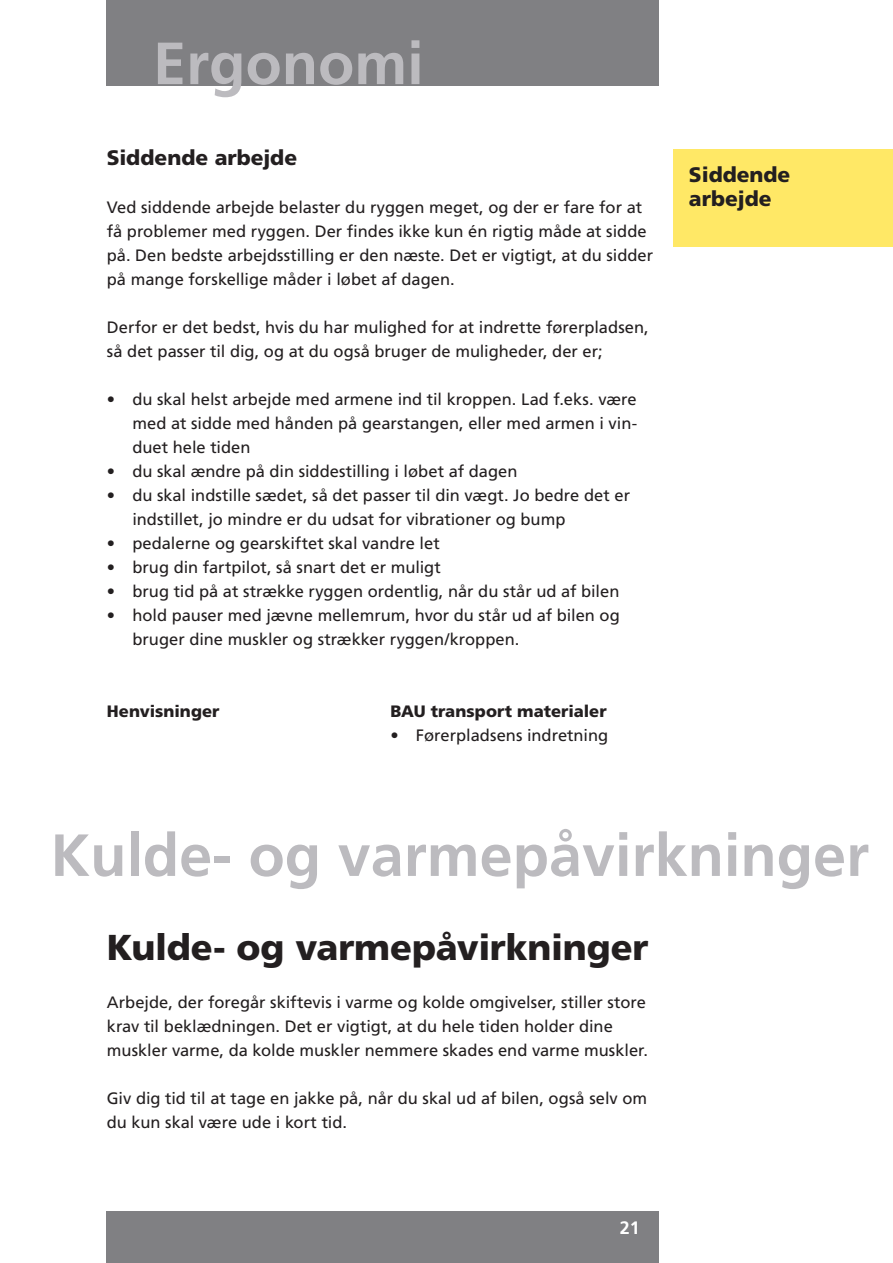
<style>
.page{position:relative;width:893px;height:1263px;background:#fff}
.page>*{position:absolute;margin:0;border:0;box-sizing:border-box;transform-origin:0 0}
.t1{font:700 59.4px "Frutiger LT Std";color:#bcbbbf}
.t2{font:900 36px "Frutiger LT Std";letter-spacing:-.005em;color:#231f20}
.t3{font:900 21px "Frutiger LT Std";color:#231f20}
.t4{font:700 18px "Frutiger LT Std";color:#fff}
.t5{font:16.5px/24px "Frutiger LT Std";color:#231f20}
.t6{font:900 16.5px "Frutiger LT Std";letter-spacing:.005em;color:#231f20}
</style>
<div class="page">
<div style="left:106px;top:1212px;width:553px;height:51px;background:#808083"></div>
<div style="left:106px;top:0;width:553px;height:85px;background:#808083"></div>
<div style="left:673px;top:149px;width:220px;height:98px;background:#ffe866"></div>
<p class="t1" style="left:153px;top:29px;width:272px">Ergonomi</p>
<p class="t3" style="left:107px;top:145px;width:192px">Siddende arbejde</p>
<p class="t5" style="left:107px;top:195px;width:548px">Ved siddende arbejde belaster du ryggen meget, og der er fare for at få problemer med ryggen. Der findes ikke kun én rigtig måde at sidde på. Den bedste arbejdsstilling er den næste. Det er vigtigt, at du sidder på mange forskellige måder i løbet af dagen.</p>
<p class="t5" style="left:107px;top:315px;width:543px">Derfor er det bedst, hvis du har mulighed for at indrette førerpladsen, så det passer til dig, og at du også bruger de muligheder, der er;</p>
<p class="t5" style="left:107px;top:387px;width:531px">• du skal helst arbejde med armene ind til kroppen. Lad f.eks. være</p>
<p class="t5" style="left:132px;top:411px;width:506px">med at sidde med hånden på gearstangen, eller med armen i vin&shy;duet hele tiden</p>
<p class="t5" style="left:107px;top:459px;width:412px">• du skal ændre på din siddestilling i løbet af dagen</p>
<p class="t5" style="left:107px;top:483px;width:525px">• du skal indstille sædet, så det passer til din vægt. Jo bedre det er</p>
<p class="t5" style="left:132px;top:507px;width:435px">indstillet, jo mindre er du udsat for vibrationer og bump</p>
<p class="t5" style="left:107px;top:531px;width:334px">• pedalerne og gearskiftet skal vandre let</p>
<p class="t5" style="left:107px;top:555px;width:335px">• brug din fartpilot, så snart det er muligt</p>
<p class="t5" style="left:107px;top:579px;width:514px">• brug tid på at strække ryggen ordentlig, når du står ud af bilen</p>
<p class="t5" style="left:107px;top:603px;width:515px">• hold pauser med jævne mellemrum, hvor du står ud af bilen og</p>
<p class="t5" style="left:132px;top:627px;width:389px">bruger dine muskler og strækker ryggen/kroppen.</p>
<p class="t6" style="left:107px;top:701px;width:114px">Henvisninger</p>
<p class="t6" style="left:390px;top:701px;width:218px">BAU transport materialer</p>
<p class="t5" style="left:390px;top:723px;width:219px">• Førerpladsens indretning</p>
<p class="t3" style="left:689px;top:162px;width:103px">Siddende</p>
<p class="t3" style="left:689px;top:186px;width:84px">arbejde</p>
<p class="t1" style="left:50px;top:820px;width:820px">Kulde- og varmepåvirkninger</p>
<p class="t2" style="left:107px;top:926px;width:543px">Kulde- og varmepåvirkninger</p>
<p class="t5" style="left:107px;top:991px;width:543px">Arbejde, der foregår skiftevis i varme og kolde omgivelser, stiller store krav til beklædningen. Det er vigtigt, at du hele tiden holder dine muskler varme, da kolde muskler nemmere skades end varme muskler.</p>
<p class="t5" style="left:107px;top:1087px;width:542px">Giv dig tid til at tage en jakke på, når du skal ud af bilen, også selv om du kun skal være ude i kort tid.</p>
<p class="t4" style="left:620px;top:1217px;width:22px">21</p>
</div>
